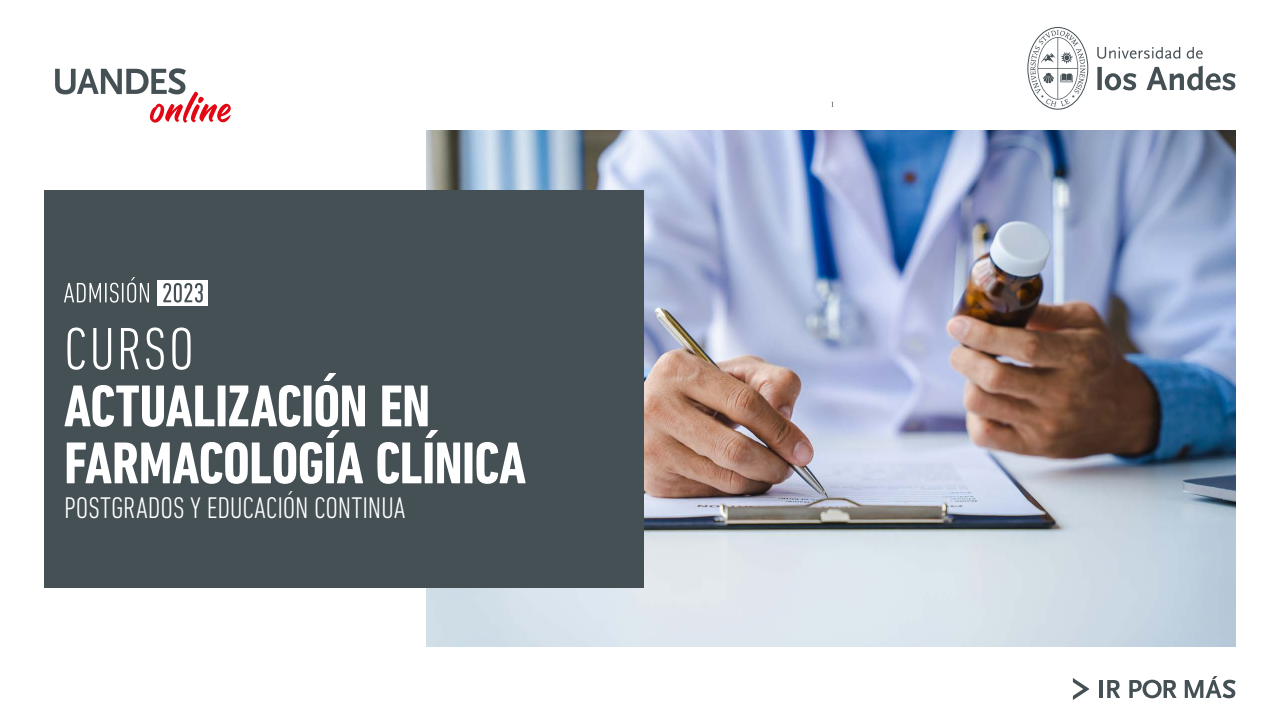
<style>
.page{position:relative;width:1280px;height:720px;background:#fff}
.page>*{position:absolute;margin:0;border:0;box-sizing:border-box;transform-origin:0 0}
.t1{font:300 condensed 60.8px "DIN Next LT Pro";letter-spacing:.04em;color:#fff}
.t2{font:700 condensed 60px/57px "DIN Next LT Pro";letter-spacing:-.01em;color:#fff}
.t3{font:300 condensed 30.4px "DIN Next LT Pro";color:#fff}
</style>
<div class="page">
<img style="left:426px;top:130px;width:810px;height:516px">
<div style="left:44px;top:190px;width:600px;height:398px;background:#455055"></div>
<hr style="left:1099px;top:680px;width:4px;height:18px;background:#455055">
<svg style="left:1107px;top:680px;width:13px;height:18px"></svg>
<svg style="left:1129px;top:680px;width:48px;height:18px"></svg>
<svg style="left:1185px;top:676px;width:51px;height:22px"></svg>
<svg style="left:1073px;top:678px;width:16px;height:22px"></svg>
<svg style="left:55px;top:68px;width:176px;height:55px"></svg>
<div style="left:1097px;top:67px;width:5px;height:23px;background:#455055"></div>
<svg style="left:1105px;top:73px;width:31px;height:17px"></svg>
<svg style="left:1146px;top:66px;width:90px;height:24px"></svg>
<svg style="left:1097px;top:47px;width:83px;height:12px"></svg>
<svg style="left:1187px;top:47px;width:16px;height:12px"></svg>
<svg style="left:1027px;top:27px;width:61px;height:83px"></svg>
<svg style="left:64px;top:277px;width:85px;height:26px"></svg>
<div style="left:157px;top:280px;width:51px;height:25px;background:#fff"></div>
<svg style="left:163px;top:283px;width:40px;height:20px"></svg>
<p class="t1" style="left:64px;top:314px;width:132px">CURSO</p>
<p class="t2" style="left:64px;top:378px;width:464px">ACTUALIZACIÓN EN<br>FARMACOLOGÍA CLÍNICA</p>
<p class="t3" style="left:64px;top:491px;width:343px">POSTGRADOS Y EDUCACIÓN CONTINUA</p>
</div>
